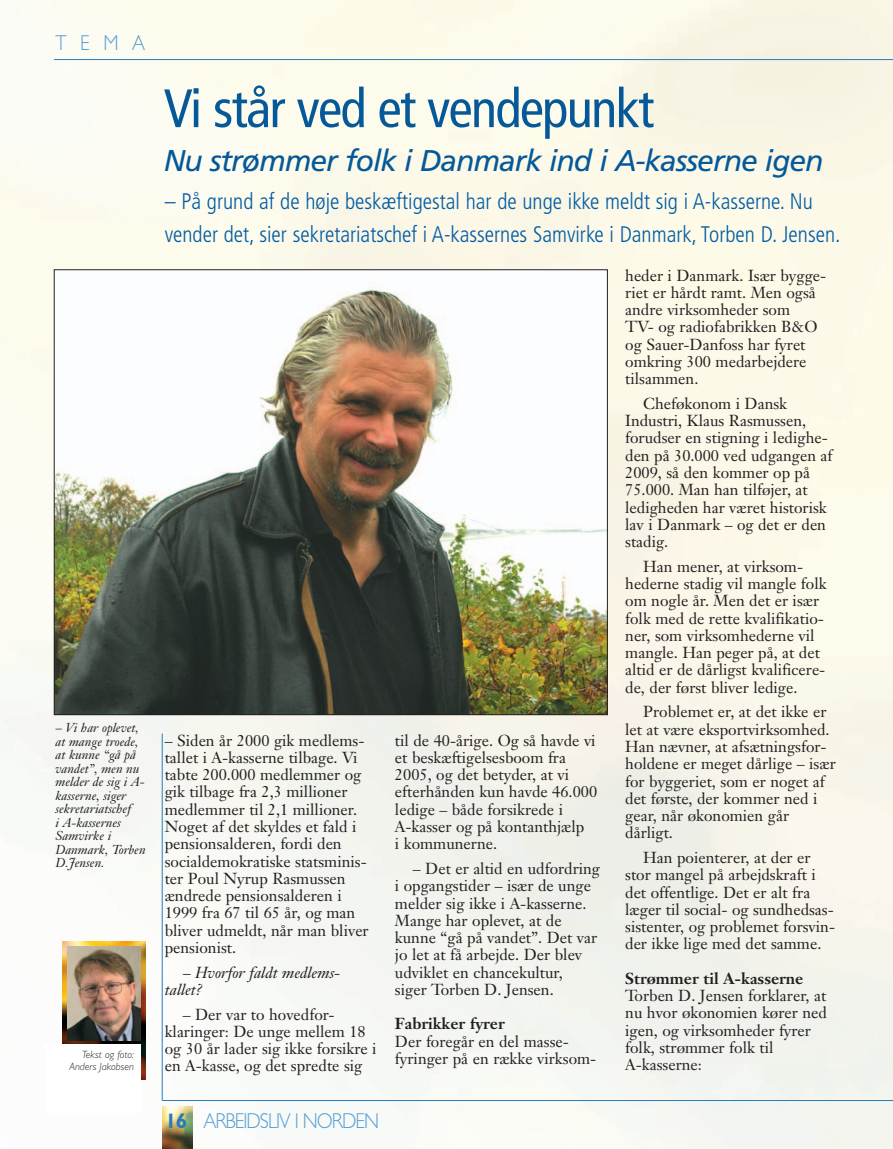
<style>
.page{position:relative;width:893px;height:1149px;background:#fff}
.page>*{position:absolute;margin:0;border:0;box-sizing:border-box;transform-origin:0 0}
.t1{font:condensed 54px "Frutiger";letter-spacing:-.03em;color:#055999}
.t2{font:italic 30px "Frutiger";letter-spacing:-.035em;color:#055999}
.t3{font:300 condensed 22.5px/33px "Frutiger";color:#015ca3}
.t4{font:300 21.6px "Gill Sans";letter-spacing:-.05em;color:#559ed4;scale:.9 1}
.t5{font:15.75px/17.2px "Janson Text";color:#231f20}
.t6{font:700 15.75px "Janson Text";color:#231f20}
.t7{font:italic 15.75px/17.2px "Janson Text";color:#231f20}
.t8{font:italic 12.75px/13.5px "Janson Text";color:#231f20}
.t9{font:italic 300 10.5px/12.6px "Gill Sans";color:#231f20;text-align:right}
.s1{font-weight:700;font-size:21px;color:#237dbd}
</style>
<div class="page">
<img style="left:0;top:0;width:893px;height:1148px">
<hr style="left:162px;top:1099px;width:731px;height:1px;background:#237dbd">
<img style="left:163px;top:1106px;width:30px;height:42px">
<hr style="left:54px;top:59px;width:839px;height:1px;background:#237dbd">
<img style="left:63px;top:941px;width:82px;height:138px">
<img style="left:68px;top:945px;width:72px;height:94px">
<div style="left:45px;top:1044px;width:96px;height:68px;background:#fff"></div>
<hr style="left:162px;top:733px;width:1px;height:367px;background:#237dbd">
<img style="left:56px;top:271px;width:550px;height:441px">
<h3 class="t4" style="left:55px;top:36px;width:101px">TEMA</h3>
<p class="t8" style="left:55px;top:722px;width:92px">– Vi har oplevet, at mange troede, at kunne “gå på vandet”, men nu melder de sig i A&shy;kasserne, siger sekretariatschef<br>i A-kassernes<br>Samvirke i<br>Danmark, Torben<br>D.Jensen.</p>
<p class="t9" style="left:69px;top:1048px;width:66px">Tekst og foto:<br>Anders Jakobsen</p>
<h1 class="t1" style="left:164px;top:87px;width:492px">Vi står ved et vendepunkt</h1>
<h2 class="t2" style="left:164px;top:148px;width:661px">Nu strømmer folk i Danmark ind i A-kasserne igen</h2>
<h3 class="t3" style="left:165px;top:187px;width:677px">– På grund af de høje beskæftigestal har de unge ikke meldt sig i A-kasserne. Nu vender det, sier sekretariatschef i A-kassernes Samvirke i Danmark, Torben D. Jensen.</h3>
<p class="t5" style="left:165px;top:732px;width:205px">– Siden år 2000 gik medlems&shy;tallet i A-kasserne tilbage. Vi tabte 200.000 medlemmer og gik tilbage fra 2,3 millioner medlemmer til 2,1 millioner.<br>Noget af det skyldes et fald i pensionsalderen, fordi den socialdemokratiske statsminis&shy;ter Poul Nyrup Rasmussen ændrede pensionsalderen i<br>1999 fra 67 til 65 år, og man bliver udmeldt, når man bliver pensionist.</p>
<p class="t7" style="left:165px;top:965px;width:177px;text-indent:18px">– Hvorfor faldt medlems&shy;tallet?</p>
<p class="t5" style="left:165px;top:1006px;width:213px;text-indent:18px">– Der var to hovedfor&shy;klaringer: De unge mellem 18 og 30 år lader sig ikke forsikre i en A-kasse, og det spredte sig</p>
<h3 class="t4" style="left:165px;top:1112px;width:239px"><span class="s1">16</span> ARBEIDSLIV I NORDEN</h3>
<p class="t5" style="left:395px;top:732px;width:204px">til de 40-årige. Og så havde vi et beskæftigelsesboom fra<br>2005, og det betyder, at vi efterhånden kun havde 46.000 ledige – både forsikrede i<br>A-kasser og på kontanthjælp<br>i kommunerne.</p>
<p class="t5" style="left:395px;top:861px;width:207px;text-indent:18px">– Det er altid en udfordring i opgangstider – især de unge melder sig ikke i A-kasserne.<br>Mange har oplevet, at de kunne “gå på vandet”. Det var jo let at få arbejde. Der blev udviklet en chancekultur,<br>siger Torben D. Jensen.</p>
<p class="t6" style="left:395px;top:1017px;width:111px">Fabrikker fyrer</p>
<p class="t5" style="left:395px;top:1033px;width:203px">Der foregår en del masse&shy;fyringer på en række virksom-</p>
<p class="t5" style="left:625px;top:268px;width:203px">heder i Danmark. Især bygge&shy;riet er hårdt ramt. Men også andre virksomheder som<br>TV- og radiofabrikken B&amp;O og Sauer-Danfoss har fyret omkring 300 medarbejdere tilsammen.</p>
<p class="t5" style="left:625px;top:396px;width:209px;text-indent:18px">Cheføkonom i Dansk<br>Industri, Klaus Rasmussen, forudser en stigning i ledighe&shy;den på 30.000 ved udgangen af<br>2009, så den kommer op på<br>75.000. Man han tilføjer, at ledigheden har været historisk lav i Danmark – og det er den stadig.</p>
<p class="t5" style="left:625px;top:559px;width:203px;text-indent:18px">Han mener, at virksom&shy;hederne stadig vil mangle folk om nogle år. Men det er især folk med de rette kvalifikatio&shy;ner, som virksomhederne vil mangle. Han peger på, at det altid er de dårligst kvalificere&shy;de, der først bliver ledige.</p>
<p class="t5" style="left:625px;top:704px;width:212px;text-indent:18px">Problemet er, at det ikke er let at være eksportvirksomhed.<br>Han nævner, at afsætningsfor&shy;holdene er meget dårlige – især for byggeriet, som er noget af det første, der kommer ned i gear, når økonomien går dårligt.</p>
<p class="t5" style="left:625px;top:850px;width:211px;text-indent:18px">Han poienterer, at der er stor mangel på arbejdskraft i det offentlige. Det er alt fra læger til social- og sundhedsas&shy;sistenter, og problemet forsvin&shy;der ikke lige med det samme.</p>
<p class="t6" style="left:625px;top:971px;width:180px">Strømmer til A-kasserne</p>
<p class="t5" style="left:625px;top:988px;width:203px">Torben D. Jensen forklarer, at nu hvor økonomien kører ned igen, og virksomheder fyrer folk, strømmer folk til<br>A-kasserne:</p>
</div>
